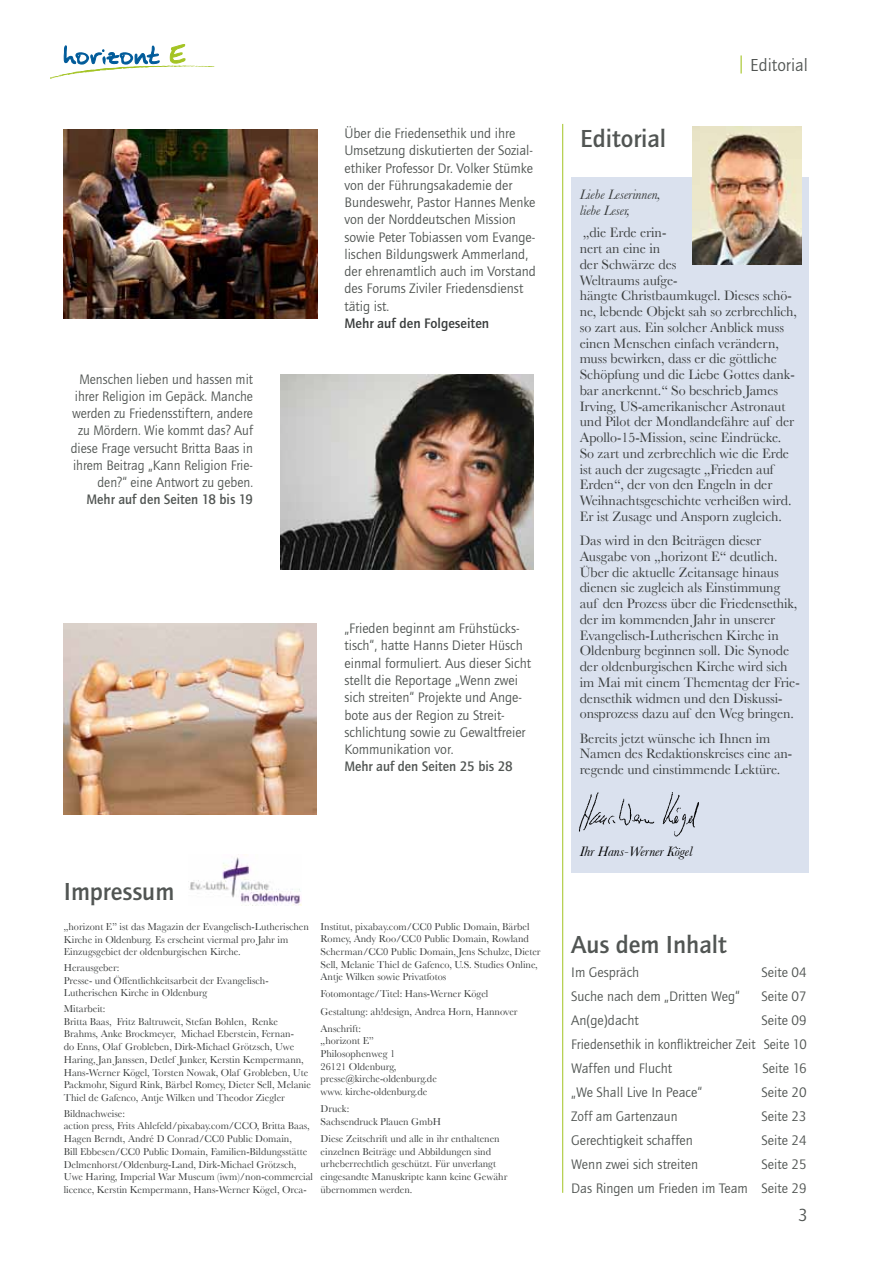
<style>
.page{position:relative;width:893px;height:1263px;background:#fff}
.page>*{position:absolute;margin:0;border:0;box-sizing:border-box;transform-origin:0 0}
.t1{font:500 25.5px "Quay Sans";color:#515553}
.t2{font:18px "Quay Sans";color:#515553}
.t3{font:14.25px/15.8px "Baskerville";letter-spacing:-.005em;color:#383b3b}
.t4{font:14.25px/17.2px "Quay Sans";color:#515553}
.t5{font:500 14.25px "Quay Sans";color:#515553}
.t6{font:italic 14.25px/15.8px "Baskerville";letter-spacing:-.005em;color:#383b3b}
.t7{font:500 14.25px "Quay Sans";color:#383b3b}
.t8{font:italic 14.25px "Baskerville";letter-spacing:-.005em;color:#000}
.t9{font:10.5px/12.8px "Baskerville";color:#383b3b}
.s1{color:#a4c424}
</style>
<div class="page">
<div style="left:571px;top:178px;width:237px;height:695px;background:#dae1ee"></div>
<img style="left:281px;top:375px;width:253px;height:194px">
<hr style="left:562px;top:124px;width:1px;height:1069px;background:#a4c424">
<img style="left:693px;top:126px;width:108px;height:138px">
<img style="left:189px;top:854px;width:113px;height:51px">
<img style="left:64px;top:129px;width:253px;height:190px">
<img style="left:579px;top:792px;width:120px;height:45px">
<svg style="left:64px;top:45px;width:95px;height:13px"></svg>
<svg style="left:170px;top:44px;width:15px;height:14px"></svg>
<img style="left:50px;top:58px;width:165px;height:21px">
<img style="left:64px;top:623px;width:253px;height:191px">
<h3 class="t4" style="left:71px;top:370px;width:184px;text-align:right">Menschen lieben und hassen mit ihrer Religion im Gepäck. Manche werden zu Friedensstiftern, andere zu Mördern. Wie kommt das? Auf diese Frage versucht Britta Baas in ihrem Beitrag „Kann Religion Frie&shy;den?“ eine Antwort zu geben.</h3>
<h3 class="t5" style="left:87px;top:492px;width:168px">Mehr auf den Seiten 18 bis 19</h3>
<h1 class="t1" style="left:64px;top:877px;width:112px">Impressum</h1>
<p class="t4" style="left:344px;top:125px;width:193px">Über die Friedensethik und ihre<br>Umsetzung diskutierten der Sozial&shy;ethiker Professor Dr. Volker Stümke von der Führungsakademie der<br>Bundeswehr, Pastor Hannes Menke von der Norddeutschen Mission sowie Peter Tobiassen vom Evange&shy;lischen Bildungswerk Ammerland, der ehrenamtlich auch im Vorstand des Forums Ziviler Friedensdienst tätig ist.</p>
<h3 class="t7" style="left:344px;top:315px;width:146px">Mehr auf den Folgeseiten</h3>
<p class="t4" style="left:344px;top:620px;width:188px">„Frieden beginnt am Frühstücks&shy;tisch“, hatte Hanns Dieter Hüsch einmal formuliert. Aus dieser Sicht stellt die Reportage „Wenn zwei sich streiten“ Projekte und Ange&shy;bote aus der Region zu Streit&shy;schlichtung sowie zu Gewaltfreier<br>Kommunikation vor.</p>
<h3 class="t5" style="left:344px;top:758px;width:170px">Mehr auf den Seiten 25 bis 28</h3>
<p class="t9" style="left:321px;top:920px;width:222px">Institut, pixabay.com/CC0 Public Domain, Bärbel Romey, Andy Roo/CC0 Public Domain, Rowland Scherman/CC0 Public Domain, Jens Schulze, Dieter Sell, Melanie Thiel de Gafenco, U.S. Studies Online, Antje Wilken sowie Privatfotos</p>
<p class="t9" style="left:321px;top:985px;width:199px;line-height:17px">Fotomontage/Titel: Hans-Werner Kögel<br>Gestaltung: ah!design, Andrea Horn, Hannover<br>Anschrift:</p>
<p class="t9" style="left:321px;top:1034px;width:118px">„horizont E”<br>Philosophenweg 1<br>26121 Oldenburg, presse@kirche-oldenburg.de www. kirche-oldenburg.de</p>
<p class="t9" style="left:321px;top:1102px;width:122px">Druck:<br>Sachsendruck Plauen GmbH</p>
<p class="t9" style="left:321px;top:1132px;width:188px">Diese Zeitschrift und alle in ihr enthaltenen einzelnen Beiträge und Abbildungen sind urheberrechtlich geschützt. Für unverlangt eingesandte Manuskripte kann keine Gewähr übernommen werden.</p>
<p class="t9" style="left:64px;top:920px;width:247px">„horizont E” ist das Magazin der Evangelisch-Lutherischen<br>Kirche in Oldenburg. Es erscheint viermal pro Jahr im<br>Einzugsgebiet der oldenburgischen Kirche.</p>
<p class="t9" style="left:64px;top:961px;width:206px">Herausgeber:<br>Presse- und Öffentlichkeitsarbeit der Evangelisch-<br>Lutherischen Kirche in Oldenburg</p>
<p class="t9" style="left:64px;top:1002px;width:249px">Mitarbeit:<br>Britta Baas, Fritz Baltruweit, Stefan Bohlen, Renke Brahms, Anke Brockmeyer, Michael Eberstein, Fernan-<br>do Enns, Olaf Grobleben, Dirk-Michael Grötzsch, Uwe Haring, Jan Janssen, Detlef Junker, Kerstin Kempermann, Hans-Werner Kögel, Torsten Nowak, Olaf Grobleben, Ute Packmohr, Sigurd Rink, Bärbel Romey, Dieter Sell, Melanie Thiel de Gafenco, Antje Wilken und Theodor Ziegler</p>
<p class="t9" style="left:64px;top:1107px;width:251px">Bildnachweise:<br>action press, Frits Ahlefeld/pixabay.com/CCO, Britta Baas, Hagen Berndt, André D Conrad/CC0 Public Domain,<br>Bill Ebbesen/CC0 Public Domain, Familien-Bildungsstätte Delmenhorst/Oldenburg-Land, Dirk-Michael Grötzsch, Uwe Haring, Imperial War Museum (iwm)/non-commercial licence, Kerstin Kempermann, Hans-Werner Kögel, Orca-</p>
<h1 class="t1" style="left:580px;top:124px;width:88px">Editorial</h1>
<h2 class="t2" style="left:737px;top:55px;width:73px"><span class="s1">|</span> Editorial</h2>
<h3 class="t6" style="left:580px;top:187px;width:83px">Liebe Leserinnen, liebe Leser,</h3>
<p class="t3" style="left:580px;top:225px;width:219px">„die Erde erin-<br>nert an eine in<br>der Schwärze des<br>Weltraums aufge-<br>hängte Christbaumkugel. Dieses schö&shy;ne, lebende Objekt sah so zerbrechlich, so zart aus. Ein solcher Anblick muss einen Menschen einfach verändern, muss bewirken, dass er die göttliche<br>Schöpfung und die Liebe Gottes dank&shy;bar anerkennt.“ So beschrieb James<br>Irving, US-amerikanischer Astronaut und Pilot der Mondlandefähre auf der<br>Apollo-15-Mission, seine Eindrücke.<br>So zart und zerbrechlich wie die Erde ist auch der zugesagte „Frieden auf<br>Erden“, der von den Engeln in der<br>Weihnachtsgeschichte verheißen wird.<br>Er ist Zusage und Ansporn zugleich.</p>
<p class="t3" style="left:580px;top:532px;width:222px">Das wird in den Beiträgen dieser Ausgabe von „horizont E“ deutlich.<br>Über die aktuelle Zeitansage hinaus dienen sie zugleich als Einstimmung auf den Prozess über die Friedensethik, der im kommenden Jahr in unserer Evangelisch-Lutherischen Kirche in Oldenburg beginnen soll. Die Synode der oldenburgischen Kirche wird sich im Mai mit einem Thementag der Frie&shy;densethik widmen und den Diskussi&shy;onsprozess dazu auf den Weg bringen.</p>
<h3 class="t3" style="left:580px;top:730px;width:214px">Bereits jetzt wünsche ich Ihnen im<br>Namen des Redaktionskreises eine an&shy;regende und einstimmende Lektüre.</h3>
<h3 class="t8" style="left:580px;top:843px;width:114px">Ihr Hans-Werner Kögel</h3>
<h1 class="t1" style="left:571px;top:930px;width:157px">Aus dem Inhalt</h1>
<h3 class="t4" style="left:571px;top:963px;width:70px">Im Gespräch</h3>
<h3 class="t4" style="left:761px;top:963px;width:47px">Seite 04</h3>
<h3 class="t4" style="left:571px;top:987px;width:170px">Suche nach dem „Dritten Weg“</h3>
<h3 class="t4" style="left:761px;top:987px;width:47px">Seite 07</h3>
<h3 class="t4" style="left:571px;top:1011px;width:69px">An(ge)dacht</h3>
<h3 class="t4" style="left:571px;top:1008px;width:237px;line-height:24px;text-align:justify;text-indent:190px">Seite 09<br>Friedensethik in konfliktreicher Zeit Seite 10<br>Waffen und Flucht</h3>
<h3 class="t4" style="left:763px;top:1059px;width:46px">Seite 16</h3>
<h3 class="t4" style="left:571px;top:1083px;width:133px">„We Shall Live In Peace“</h3>
<h3 class="t4" style="left:761px;top:1083px;width:47px">Seite 20</h3>
<h3 class="t4" style="left:571px;top:1107px;width:108px">Zoff am Gartenzaun</h3>
<h3 class="t4" style="left:761px;top:1107px;width:47px">Seite 23</h3>
<h3 class="t4" style="left:571px;top:1131px;width:123px">Gerechtigkeit schaffen</h3>
<h3 class="t4" style="left:761px;top:1131px;width:47px">Seite 24</h3>
<h3 class="t4" style="left:571px;top:1155px;width:128px">Wenn zwei sich streiten</h3>
<h3 class="t4" style="left:571px;top:1152px;width:237px;line-height:24px;text-align:right">Seite 25<br>Das Ringen um Frieden im Team Seite 29</h3>
<h2 class="t2" style="left:798px;top:1206px;width:11px">3</h2>
</div>
